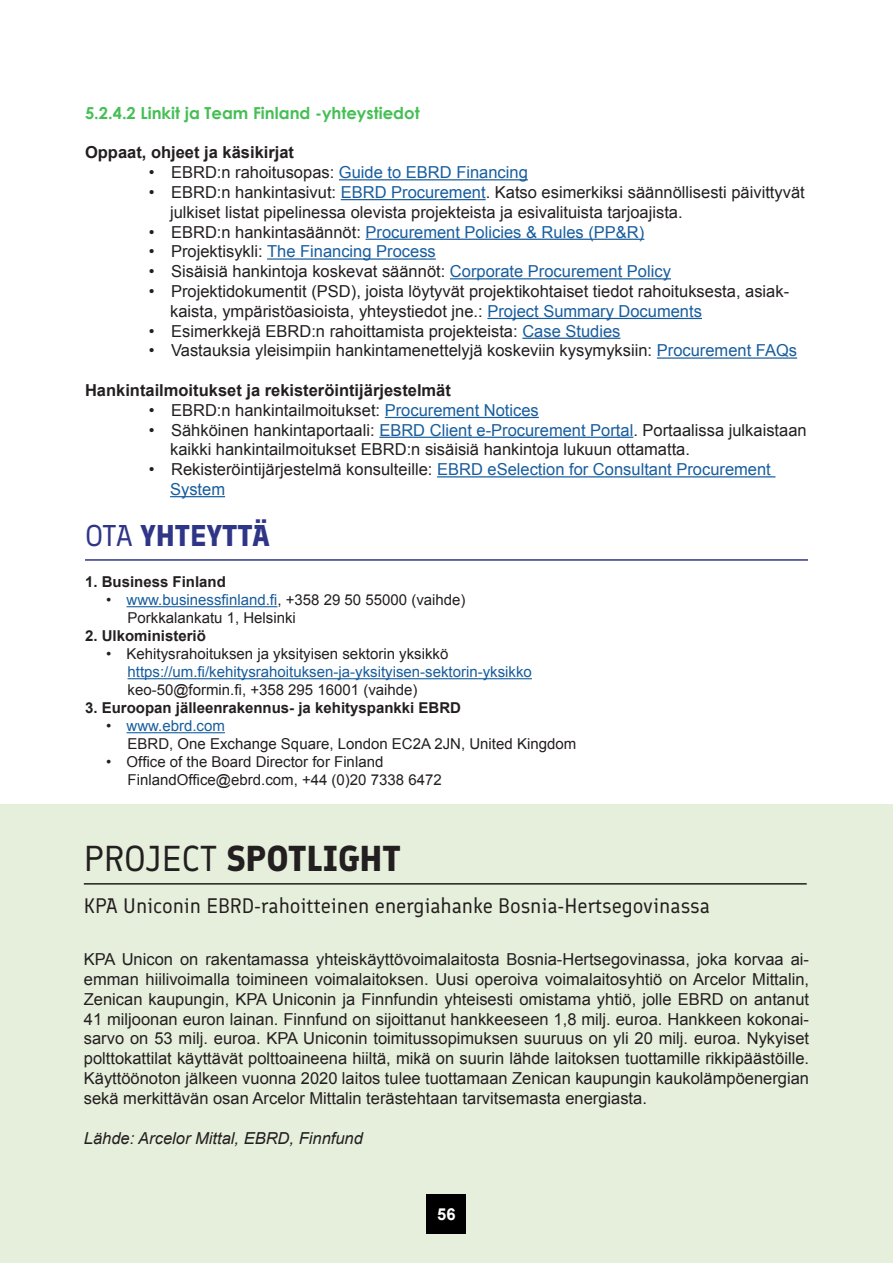
<style>
.page{position:relative;width:893px;height:1263px;background:#fff}
.page>*{position:absolute;margin:0;border:0;box-sizing:border-box;transform-origin:0 0}
.t1{font:700 36px "Finlandica";color:#231f20}
.t2{font:700 30px "Finlandica";color:#303687}
.t3{font:21px "Finlandica";color:#231f20}
.t4{font:16.5px/19.8px "Arial";color:#231f20}
.t5{font:16.5px/19.8px "Arial";color:#175d9e}
.t6{font:700 16.5px "Arial";color:#231f20}
.Otsikko_3_ei_sis{font:700 16.5px "Century Gothic";color:#45bf55}
.t7{font:italic 16.5px "Arial";color:#231f20}
.t8{font:700 16.5px "Arial";color:#fff}
.t9{font:15px/18px "Arial";color:#231f20}
.t10{font:700 15px "Arial";color:#231f20}
.s1{color:#175d9e}
.s2{color:#231f20}
.s3{font-weight:400}
</style>
<div class="page">
<hr style="left:339px;top:179px;width:189px;height:1px;background:#175d9e">
<hr style="left:341px;top:199px;width:145px;height:1px;background:#175d9e">
<hr style="left:366px;top:239px;width:278px;height:1px;background:#175d9e">
<hr style="left:267px;top:258px;width:169px;height:2px;background:#175d9e">
<hr style="left:450px;top:278px;width:221px;height:1px;background:#175d9e">
<hr style="left:487px;top:318px;width:215px;height:1px;background:#175d9e">
<hr style="left:522px;top:338px;width:98px;height:1px;background:#175d9e">
<hr style="left:657px;top:357px;width:140px;height:2px;background:#175d9e">
<hr style="left:385px;top:417px;width:154px;height:1px;background:#175d9e">
<hr style="left:379px;top:437px;width:254px;height:1px;background:#175d9e">
<hr style="left:437px;top:476px;width:338px;height:1px;background:#175d9e">
<hr style="left:170px;top:496px;width:55px;height:1px;background:#175d9e">
<hr style="left:127px;top:606px;width:150px;height:1px;background:#175d9e">
<hr style="left:128px;top:678px;width:404px;height:1px;background:#175d9e">
<hr style="left:127px;top:732px;width:98px;height:1px;background:#175d9e">
<hr style="left:85px;top:559px;width:723px;height:2px;background:#303687">
<div style="left:0;top:804px;width:893px;height:459px;background:#e6efdc"></div>
<hr style="left:84px;top:883px;width:723px;height:1px;background:#231f20">
<div style="left:427px;top:1194px;width:39px;height:39px;background:#000001"></div>
<p class="Otsikko_3_ei_sis" style="left:85px;top:102px;width:336px">5.2.4.2 Linkit ja Team Finland -yhteystiedot</p>
<p class="t6" style="left:85px;top:141px;width:211px">Oppaat, ohjeet ja käsikirjat</p>
<p class="t4" style="left:149px;top:163px;width:381px">• EBRD:n rahoitusopas: <span class="s1">Guide to EBRD Financing</span></p>
<p class="t4" style="left:170px;top:182px;width:636px;text-indent:-21px">• EBRD:n hankintasivut: <span class="s1">EBRD Procurement</span>. Katso esimerkiksi säännöllisesti päivittyvät julkiset listat pipelinessa olevista projekteista ja esivalituista tarjoajista.</p>
<p class="t5" style="left:149px;top:222px;width:497px"><span class="s2">• EBRD:n hankintasäännöt:</span> Procurement Policies &amp; Rules (PP&amp;R)</p>
<p class="t5" style="left:149px;top:242px;width:288px"><span class="s2">• Projektisykli:</span> The Financing Process</p>
<p class="t4" style="left:149px;top:262px;width:524px">• Sisäisiä hankintoja koskevat säännöt: <span class="s1">Corporate Procurement Policy</span></p>
<p class="t4" style="left:170px;top:281px;width:621px;text-indent:-21px">• Projektidokumentit (PSD), joista löytyvät projektikohtaiset tiedot rahoituksesta, asiak&shy;kaista, ympäristöasioista, yhteystiedot jne.: <span class="s1">Project Summary Documents</span></p>
<p class="t4" style="left:149px;top:321px;width:473px">• Esimerkkejä EBRD:n rahoittamista projekteista: <span class="s1">Case Studies</span></p>
<p class="t4" style="left:149px;top:341px;width:650px">• Vastauksia yleisimpiin hankintamenettelyjä koskeviin kysymyksiin: <span class="s1">Procurement FAQs</span></p>
<p class="t6" style="left:85px;top:379px;width:367px">Hankintailmoitukset ja rekisteröintijärjestelmät</p>
<p class="t4" style="left:149px;top:400px;width:391px">• EBRD:n hankintailmoitukset: <span class="s1">Procurement Notices</span></p>
<p class="t4" style="left:170px;top:420px;width:638px;text-indent:-21px">• Sähköinen hankintaportaali: <span class="s1">EBRD Client e-Procurement Portal</span>. Portaalissa julkaistaan kaikki hankintailmoitukset EBRD:n sisäisiä hankintoja lukuun ottamatta.</p>
<p class="t5" style="left:170px;top:460px;width:602px;text-indent:-21px"><span class="s2">• Rekisteröintijärjestelmä konsulteille:</span> EBRD eSelection for Consultant Procurement<br>System</p>
<p class="t2" style="left:85px;top:516px;width:186px"><span class="s3">OTA</span> YHTEYTTÄ</p>
<p class="t10" style="left:85px;top:572px;width:142px">1. Business Finland</p>
<p class="t9" style="left:128px;top:591px;width:339px;text-indent:-21px">• <span class="s1">www.businessfinland.fi</span>, +358 29 50 55000 (vaihde)<br>Porkkalankatu 1, Helsinki</p>
<p class="t10" style="left:85px;top:626px;width:122px">2. Ulkoministeriö</p>
<p class="t9" style="left:128px;top:645px;width:406px;text-indent:-21px">• Kehitysrahoituksen ja yksityisen sektorin yksikkö <span class="s1">https://um.fi/kehitysrahoituksen-ja-yksityisen-sektorin-yksikko </span>keo-50@formin.fi, +358 295 16001 (vaihde)</p>
<p class="t10" style="left:85px;top:698px;width:377px">3. Euroopan jälleenrakennus- ja kehityspankki EBRD</p>
<p class="t9" style="left:128px;top:717px;width:450px;text-indent:-21px">• <span class="s1">www.ebrd.com<br></span>EBRD, One Exchange Square, London EC2A 2JN, United Kingdom</p>
<p class="t9" style="left:128px;top:753px;width:316px;text-indent:-21px">• Office of the Board Director for Finland<br>FinlandOffice@ebrd.com, +44 (0)20 7338 6472</p>
<p class="t1" style="left:84px;top:836px;width:319px"><span class="s3">PROJECT</span> SPOTLIGHT</p>
<p class="t3" style="left:84px;top:892px;width:628px">KPA Uniconin EBRD-rahoitteinen energiahanke Bosnia-Hertsegovinassa</p>
<p class="t4" style="left:84px;top:950px;width:727px;text-align:justify">KPA Unicon on rakentamassa yhteiskäyttövoimalaitosta Bosnia-Hertsegovinassa, joka korvaa ai&shy;emman hiilivoimalla toimineen voimalaitoksen. Uusi operoiva voimalaitosyhtiö on Arcelor Mittalin, Zenican kaupungin, KPA Uniconin ja Finnfundin yhteisesti omistama yhtiö, jolle EBRD on antanut 41 miljoonan euron lainan. Finnfund on sijoittanut hankkeeseen 1,8 milj. euroa. Hankkeen kokonai&shy;sarvo on 53 milj. euroa. KPA Uniconin toimitussopimuksen suuruus on yli 20 milj. euroa. Nykyiset polttokattilat käyttävät polttoaineena hiiltä, mikä on suurin lähde laitoksen tuottamille rikkipäästöille.<br>Käyttöönoton jälkeen vuonna 2020 laitos tulee tuottamaan Zenican kaupungin kaukolämpöenergian sekä merkittävän osan Arcelor Mittalin terästehtaan tarvitsemasta energiasta.</p>
<p class="t7" style="left:84px;top:1127px;width:281px">Lähde: Arcelor Mittal, EBRD, Finnfund</p>
<p class="t8" style="left:437px;top:1203px;width:20px">56</p>
</div>
